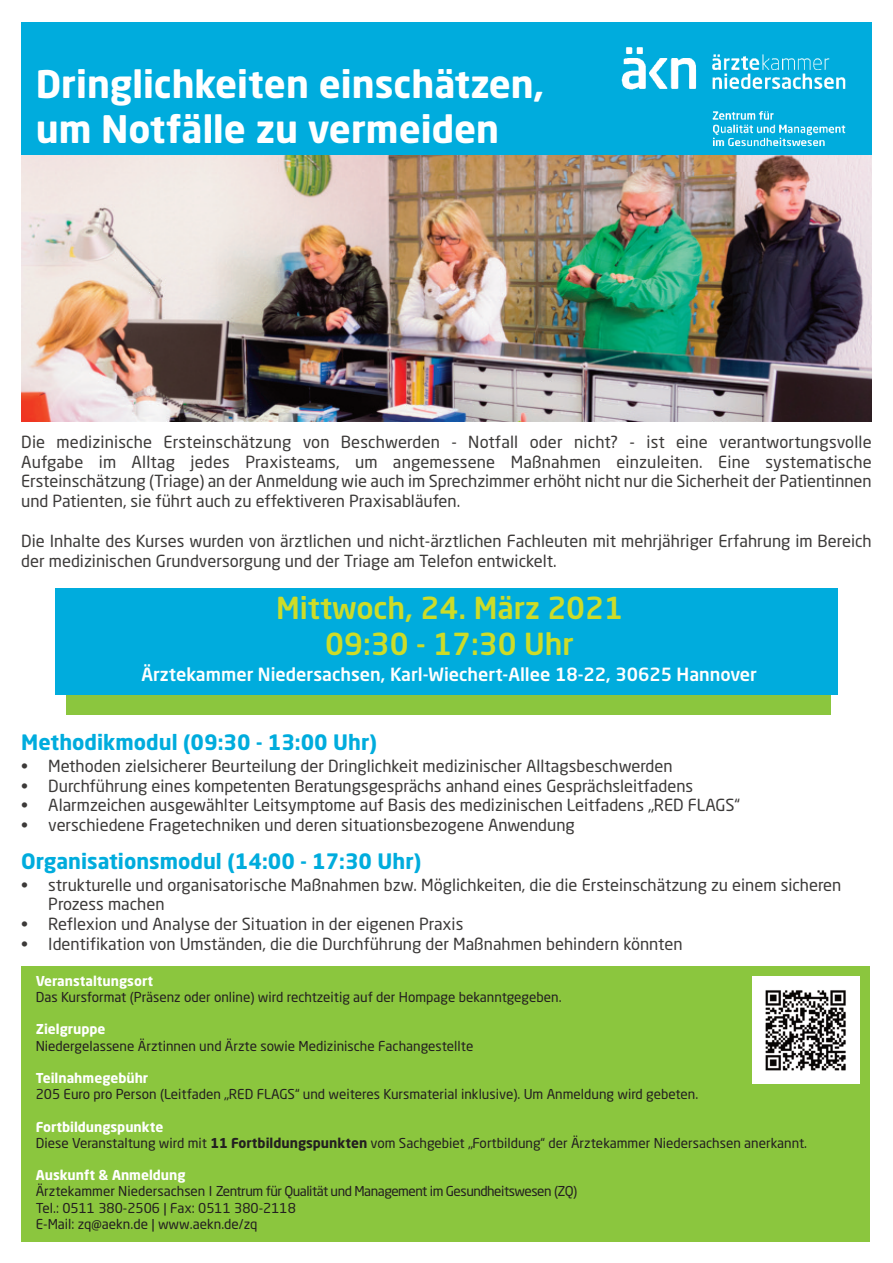
<style>
.page{position:relative;width:893px;height:1263px;background:#fff}
.page>*{position:absolute;margin:0;border:0;box-sizing:border-box;transform-origin:0 0}
.t1{font:700 37.5px/45px "Neo Sans Std";color:#fff}
.t2{font:500 30px/36px "Neo Sans Std";color:#cddc28;text-align:center}
.t3{font:700 21px "Neo Sans Std";color:#00acdd}
.t4{font:500 18px "Neo Sans Std";color:#fff}
.t5{font:16.5px/19.8px "Neo Sans Std";color:#3c3a39}
.t6{font:13.5px/16.2px "Neo Sans Std";color:#231f20}
.t7{font:700 13.5px "Neo Sans Std";color:#fff}
.s1{font-weight:700;color:#fff}
.s2{font-weight:700}
</style>
<div class="page">
<img style="left:21px;top:155px;width:851px;height:266px">
<div style="left:21px;top:23px;width:851px;height:132px;background:#00acdd"></div>
<img style="left:594px;top:47px;width:278px;height:125px">
<div style="left:21px;top:966px;width:849px;height:276px;background:#8bc63e"></div>
<div style="left:67px;top:610px;width:764px;height:105px;background:#8bc63e"></div>
<div style="left:55px;top:588px;width:782px;height:107px;background:#00acdd"></div>
<img style="left:753px;top:1083px;width:106px;height:1px">
<img style="left:859px;top:977px;width:1px;height:106px">
<img style="left:753px;top:977px;width:106px;height:106px">
<h1 class="t1" style="left:36px;top:65px;width:510px">Dringlichkeiten einschätzen, um Notfälle zu vermeiden</h1>
<p class="t5" style="left:21px;top:433px;width:852px;text-align:justify">Die medizinische Ersteinschätzung von Beschwerden - Notfall oder nicht? - ist eine verantwortungsvolle Aufgabe im Alltag jedes Praxisteams, um angemessene Maßnahmen einzuleiten. Eine systematische Ersteinschätzung (Triage) an der Anmeldung wie auch im Sprechzimmer erhöht nicht nur die Sicherheit der Patientinnen und Patienten, sie führt auch zu effektiveren Praxisabläufen.</p>
<p class="t5" style="left:21px;top:532px;width:852px">Die Inhalte des Kurses wurden von ärztlichen und nicht-ärztlichen Fachleuten mit mehrjähriger Erfahrung im Bereich der medizinischen Grundversorgung und der Triage am Telefon entwickelt.</p>
<h2 class="t2" style="left:276px;top:592px;width:348px">Mittwoch, 24. März 2021<br>09:30 - 17:30 Uhr</h2>
<p class="t4" style="left:142px;top:668px;width:617px">Ärztekammer Niedersachsen, Karl-Wiechert-Allee 18-22, 30625 Hannover</p>
<p class="t3" style="left:21px;top:734px;width:357px">Methodikmodul (09:30 - 13:00 Uhr)</p>
<p class="t5" style="left:21px;top:757px;width:653px">• Methoden zielsicherer Beurteilung der Dringlichkeit medizinischer Alltagsbeschwerden</p>
<p class="t5" style="left:21px;top:777px;width:673px">• Durchführung eines kompetenten Beratungsgesprächs anhand eines Gesprächsleitfadens</p>
<p class="t5" style="left:21px;top:797px;width:720px">• Alarmzeichen ausgewählter Leitsymptome auf Basis des medizinischen Leitfadens „RED FLAGS“</p>
<p class="t5" style="left:21px;top:817px;width:555px">• verschiedene Fragetechniken und deren situationsbezogene Anwendung</p>
<p class="t3" style="left:21px;top:853px;width:401px">Organisationsmodul (14:00 - 17:30 Uhr)</p>
<p class="t5" style="left:48px;top:876px;width:795px;text-indent:-27px">• strukturelle und organisatorische Maßnahmen bzw. Möglichkeiten, die die Ersteinschätzung zu einem sicheren<br>Prozess machen</p>
<p class="t5" style="left:21px;top:916px;width:444px">• Reflexion und Analyse der Situation in der eigenen Praxis</p>
<p class="t5" style="left:21px;top:935px;width:663px">• Identifikation von Umständen, die die Durchführung der Maßnahmen behindern könnten</p>
<p class="t7" style="left:36px;top:975px;width:119px">Veranstaltungsort</p>
<p class="t6" style="left:36px;top:990px;width:527px">Das Kursformat (Präsenz oder online) wird rechtzeitig auf der Hompage bekanntgegeben.</p>
<p class="t7" style="left:36px;top:1024px;width:71px">Zielgruppe</p>
<p class="t6" style="left:36px;top:1039px;width:439px">Niedergelassene Ärztinnen und Ärzte sowie Medizinische Fachangestellte</p>
<p class="t7" style="left:36px;top:1072px;width:114px">Teilnahmegebühr</p>
<p class="t6" style="left:36px;top:1087px;width:664px">205 Euro pro Person (Leitfaden „RED FLAGS“ und weiteres Kursmaterial inklusive). Um Anmeldung wird gebeten.</p>
<p class="t6" style="left:36px;top:1120px;width:773px"><span class="s1">Fortbildungspunkte<br></span>Diese Veranstaltung wird mit <span class="s2">11 Fortbildungspunkten</span> vom Sachgebiet „Fortbildung“ der Ärztekammer Niedersachsen anerkannt.</p>
<p class="t7" style="left:36px;top:1170px;width:151px">Auskunft &amp; Anmeldung</p>
<p class="t6" style="left:36px;top:1184px;width:543px">Ärztekammer Niedersachsen I Zentrum für Qualität und Management im Gesundheitswesen (ZQ)<br>Tel.: 0511 380-2506 | Fax: 0511 380-2118<br>E-Mail: zq@aekn.de | www.aekn.de/zq</p>
</div>
